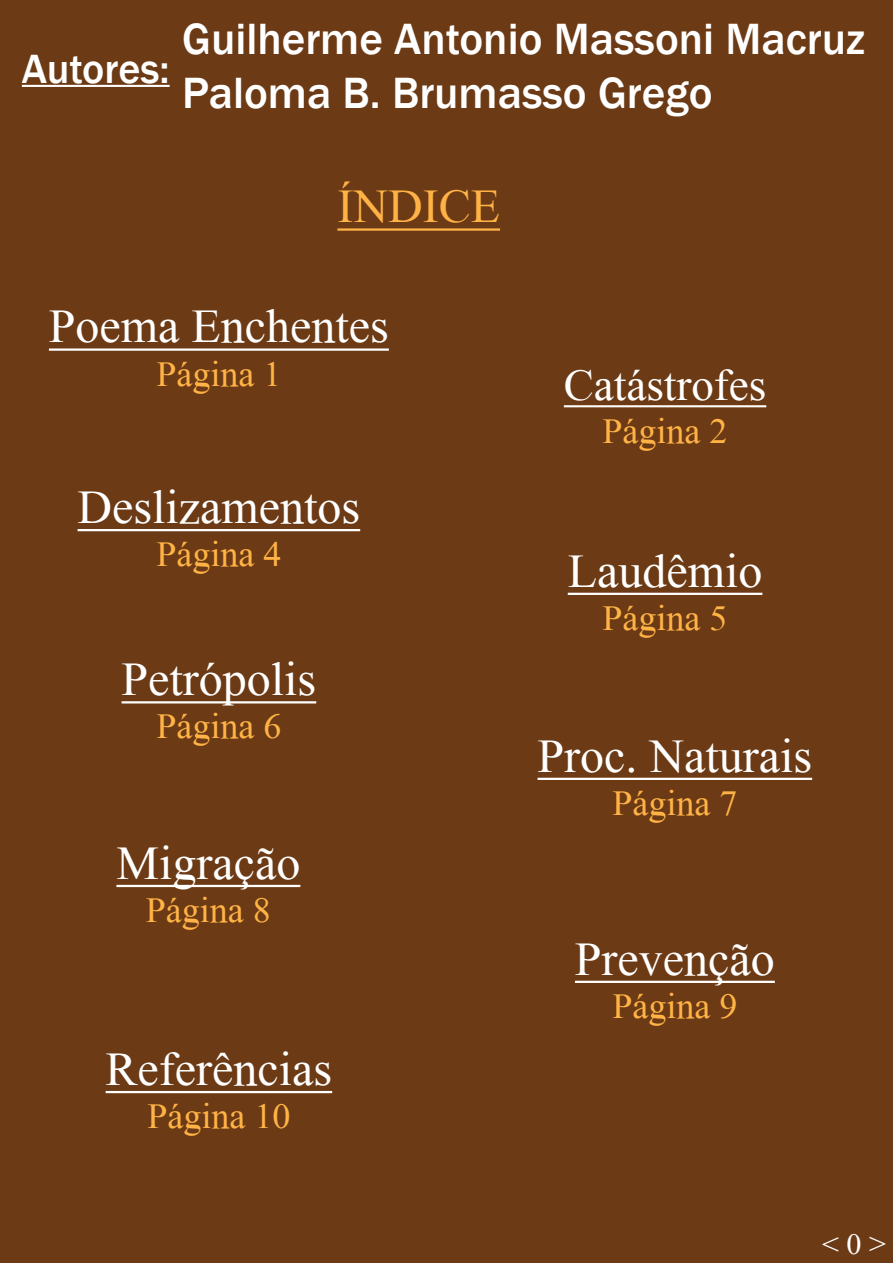
<style>
.page{position:relative;width:893px;height:1263px;background:#6c3a14}
.page>*{position:absolute;margin:0;border:0;box-sizing:border-box;transform-origin:0 0}
.t1{font:48px "Mongolian Baiti";color:#fff}
.t2{font:48px "Mongolian Baiti";color:#ffb346}
.t3{font:500 45px/54px "Franklin Gothic";color:#fff}
.t4{font:45px "Mongolian Baiti";color:#fff}
.t5{font:500 42px "Franklin Gothic";color:#fff}
.t6{font:36px "Mongolian Baiti";color:#ffb346}
.t7{font:30px "Mongolian Baiti";color:#fff}
</style>
<div class="page">
<hr style="left:22px;top:85px;width:148px;height:2px;background:#fff">
<hr style="left:337px;top:228px;width:163px;height:3px;background:#ffb346">
<hr style="left:49px;top:348px;width:340px;height:3px;background:#fff">
<hr style="left:564px;top:405px;width:202px;height:2px;background:#fff">
<hr style="left:78px;top:529px;width:282px;height:2px;background:#fff">
<hr style="left:568px;top:593px;width:194px;height:2px;background:#fff">
<hr style="left:122px;top:701px;width:194px;height:2px;background:#fff">
<hr style="left:538px;top:778px;width:274px;height:2px;background:#fff">
<hr style="left:116px;top:885px;width:184px;height:2px;background:#fff">
<hr style="left:575px;top:981px;width:200px;height:2px;background:#fff">
<hr style="left:106px;top:1091px;width:226px;height:2px;background:#fff">
<p class="t5" style="left:22px;top:43px;width:149px">Autores:</p>
<p class="t3" style="left:182px;top:12px;width:684px">Guilherme Antonio Massoni Macruz<br>Paloma B. Brumasso Grego</p>
<p class="t2" style="left:337px;top:181px;width:164px">ÍNDICE</p>
<p class="t1" style="left:49px;top:301px;width:341px">Poema Enchentes</p>
<p class="t6" style="left:156px;top:354px;width:126px">Página 1</p>
<p class="t4" style="left:564px;top:361px;width:204px">Catástrofes</p>
<p class="t6" style="left:603px;top:412px;width:126px">Página 2</p>
<p class="t1" style="left:78px;top:481px;width:284px">Deslizamentos</p>
<p class="t6" style="left:156px;top:535px;width:126px">Página 4</p>
<p class="t1" style="left:568px;top:545px;width:196px">Laudêmio</p>
<p class="t6" style="left:603px;top:599px;width:126px">Página 5</p>
<p class="t1" style="left:122px;top:654px;width:196px">Petrópolis</p>
<p class="t6" style="left:156px;top:707px;width:126px">Página 6</p>
<p class="t1" style="left:116px;top:837px;width:185px">Migração</p>
<p class="t6" style="left:146px;top:891px;width:126px">Página 8</p>
<p class="t1" style="left:106px;top:1043px;width:228px">Referências</p>
<p class="t6" style="left:147px;top:1097px;width:144px">Página 10</p>
<p class="t1" style="left:538px;top:730px;width:276px">Proc. Naturais</p>
<p class="t6" style="left:612px;top:784px;width:126px">Página 7</p>
<p class="t1" style="left:575px;top:933px;width:201px">Prevenção</p>
<p class="t6" style="left:612px;top:987px;width:126px">Página 9</p>
<p class="t7" style="left:822px;top:1228px;width:65px">&lt; 0 &gt;</p>
</div>
